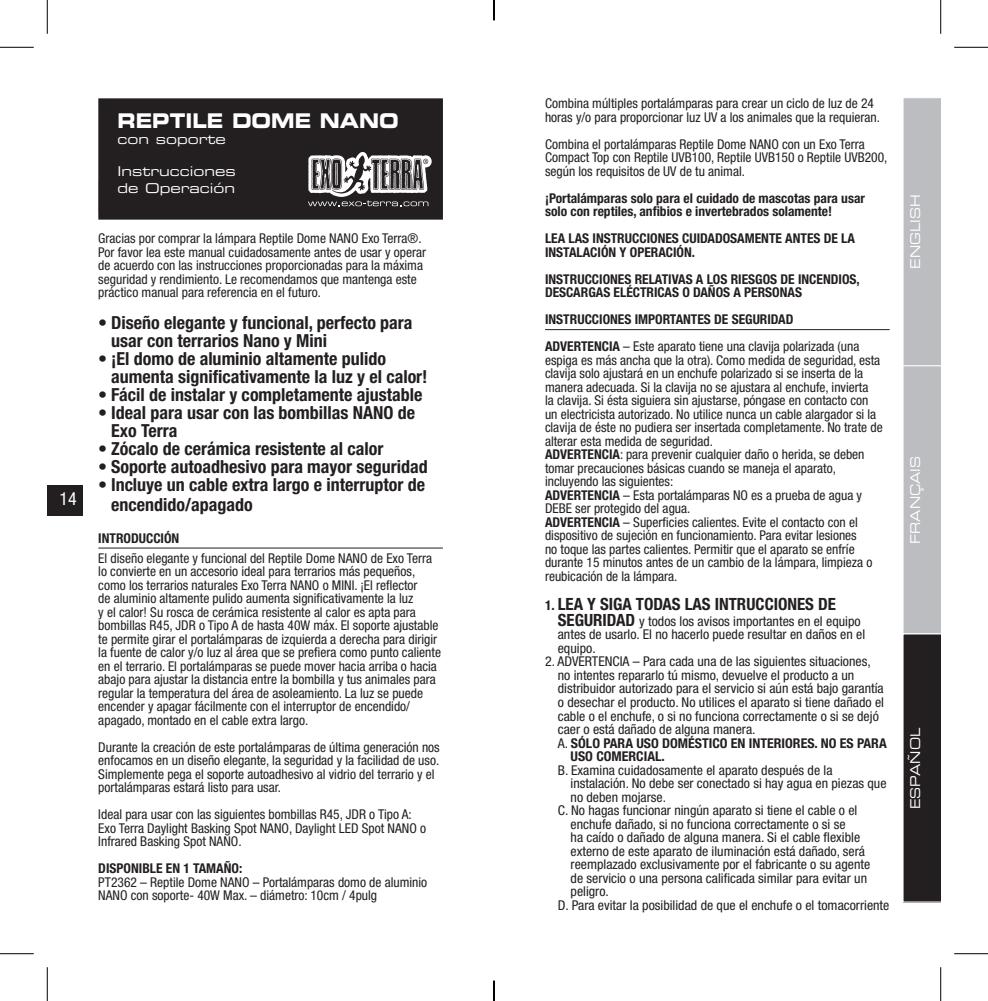
<style>
.page{position:relative;width:988px;height:1001px;background:#fff}
.page>*{position:absolute;margin:0;border:0;box-sizing:border-box;transform-origin:0 0}
.t1{font:20.25px "Eurostile LT Std Bold Ex 2";color:#fff;scale:.87 1}
.t2{font:700 condensed 18px/18px "Helvetica Neue LT Std";color:#231f20}
.t3{font:condensed 18px "Helvetica Neue LT Std";color:#fff}
.t4{font:700 condensed 16.88px "Helvetica Neue LT Std";color:#231f20}
.t5{font:condensed 13.5px/13.5px "Helvetica Neue LT Std";color:#231f20}
.t6{font:700 condensed 13.5px/13.5px "Helvetica Neue LT Std";color:#231f20}
.t7{font:13.5px/16.2px "Eurostile LT Std Ex 2";color:#fff}
.t8{font:13.5px "Eurostile LT Std Ex 2";color:#fff;scale:.9 1}
.s1{font-weight:400}
.s2{font-weight:700}
.s3{font-size:13.5px}
.s4{font-weight:700;font-size:16.88px}
</style>
<div class="page">
<div style="left:47px;top:485px;width:36px;height:30px;background:#231f20"></div>
<hr style="left:98px;top:547px;width:345px;height:1px;background:#231f20">
<div style="left:99px;top:99px;width:343px;height:119px;background:#231f20"></div>
<div style="left:98px;top:98px;width:345px;height:121px;border:2px solid #231f20"></div>
<svg style="left:308px;top:152px;width:123px;height:54px"></svg>
<svg style="left:903px;top:98px;width:37px;height:804px;background:#8b8a8c"></svg>
<hr style="left:545px;top:329px;width:344px;height:1px;background:#231f20">
<hr style="left:0;top:47px;width:34px;height:1px;background:#000">
<hr style="left:954px;top:47px;width:33px;height:1px;background:#000">
<hr style="left:0;top:953px;width:34px;height:1px;background:#000">
<hr style="left:954px;top:953px;width:33px;height:1px;background:#000">
<hr style="left:47px;top:0;width:1px;height:34px;background:#000">
<hr style="left:47px;top:966px;width:1px;height:34px;background:#000">
<hr style="left:940px;top:0;width:1px;height:34px;background:#000">
<hr style="left:940px;top:966px;width:1px;height:34px;background:#000">
<svg style="left:493px;top:0;width:1px;height:20px"></svg>
<svg style="left:493px;top:980px;width:1px;height:20px"></svg>
<h2 class="t3" style="left:60px;top:488px;width:19px">14</h2>
<h1 class="t1" style="left:117px;top:106px;width:325px">REPTILE DOME NANO</h1>
<p class="t7" style="left:117px;top:131px;width:110px">con soporte</p>
<p class="t7" style="left:117px;top:163px;width:120px">Instrucciones de Operación</p>
<p class="t5" style="left:98px;top:231px;width:329px">Gracias por comprar la lámpara Reptile Dome NANO Exo Terra®.<br>Por favor lea este manual cuidadosamente antes de usar y operar de acuerdo con las instrucciones proporcionadas para la máxima seguridad y rendimiento. Le recomendamos que mantenga este práctico manual para referencia en el futuro.</p>
<h2 class="t2" style="left:111px;top:313px;width:303px;text-indent:-13px">• Diseño elegante y funcional, perfecto para usar con terrarios Nano y Mini</h2>
<h2 class="t2" style="left:111px;top:349px;width:318px;text-indent:-13px">• ¡El domo de aluminio altamente pulido aumenta significativamente la luz y el calor!</h2>
<h2 class="t2" style="left:98px;top:385px;width:326px">• Fácil de instalar y completamente ajustable</h2>
<h2 class="t2" style="left:111px;top:403px;width:306px;text-indent:-13px">• Ideal para usar con las bombillas NANO de<br>Exo Terra</h2>
<h2 class="t2" style="left:98px;top:439px;width:287px">• Zócalo de cerámica resistente al calor</h2>
<h2 class="t2" style="left:98px;top:457px;width:331px">• Soporte autoadhesivo para mayor seguridad</h2>
<h2 class="t2" style="left:111px;top:474px;width:315px;line-height:20.2px;text-indent:-13px">• Incluye un cable extra largo e interruptor de encendido/apagado</h2>
<p class="t6" style="left:98px;top:530px;width:82px">INTRODUCCIÓN</p>
<p class="t5" style="left:98px;top:550px;width:344px">El diseño elegante y funcional del Reptile Dome NANO de Exo Terra lo convierte en un accesorio ideal para terrarios más pequeños, como los terrarios naturales Exo Terra NANO o MINI. ¡El reflector<br>de aluminio altamente pulido aumenta significativamente la luz<br>y el calor! Su rosca de cerámica resistente al calor es apta para bombillas R45, JDR o Tipo A de hasta 40W máx. El soporte ajustable te permite girar el portalámparas de izquierda a derecha para dirigir la fuente de calor y/o luz al área que se prefiera como punto caliente en el terrario. El portalámparas se puede mover hacia arriba o hacia abajo para ajustar la distancia entre la bombilla y tus animales para regular la temperatura del área de asoleamiento. La luz se puede encender y apagar fácilmente con el interruptor de encendido/ apagado, montado en el cable extra largo.</p>
<p class="t5" style="left:98px;top:739px;width:343px">Durante la creación de este portalámparas de última generación nos enfocamos en un diseño elegante, la seguridad y la facilidad de uso.<br>Simplemente pega el soporte autoadhesivo al vidrio del terrario y el portalámparas estará listo para usar.</p>
<p class="t5" style="left:98px;top:807px;width:329px">Ideal para usar con las siguientes bombillas R45, JDR o Tipo A:<br>Exo Terra Daylight Basking Spot NANO, Daylight LED Spot NANO o<br>Infrared Basking Spot NANO.</p>
<p class="t6" style="left:98px;top:861px;width:145px">DISPONIBLE EN 1 TAMAÑO:</p>
<p class="t5" style="left:98px;top:874px;width:330px">PT2362 – Reptile Dome NANO – Portalámparas domo de aluminio<br>NANO con soporte- 40W Max. – diámetro: 10cm / 4pulg</p>
<p class="t5" style="left:545px;top:96px;width:336px">Combina múltiples portalámparas para crear un ciclo de luz de 24 horas y/o para proporcionar luz UV a los animales que la requieran.</p>
<p class="t5" style="left:545px;top:137px;width:344px">Combina el portalámparas Reptile Dome NANO con un Exo Terra<br>Compact Top con Reptile UVB100, Reptile UVB150 o Reptile UVB200, según los requisitos de UV de tu animal.</p>
<p class="t6" style="left:545px;top:191px;width:321px">¡Portalámparas solo para el cuidado de mascotas para usar solo con reptiles, anfibios e invertebrados solamente!</p>
<p class="t6" style="left:545px;top:231px;width:311px">LEA LAS INSTRUCCIONES CUIDADOSAMENTE ANTES DE LA<br>INSTALACIÓN Y OPERACIÓN.</p>
<p class="t6" style="left:545px;top:272px;width:316px">INSTRUCCIONES RELATIVAS A LOS RIESGOS DE INCENDIOS,<br>DESCARGAS ELÉCTRICAS O DAÑOS A PERSONAS</p>
<p class="t6" style="left:545px;top:305px;width:316px;line-height:27px">INSTRUCCIONES IMPORTANTES DE SEGURIDAD<br>ADVERTENCIA <span class="s1">– Este aparato tiene una clavija polarizada (una</span></p>
<p class="t5" style="left:545px;top:353px;width:339px">espiga es más ancha que la otra). Como medida de seguridad, esta clavija solo ajustará en un enchufe polarizado si se inserta de la manera adecuada. Si la clavija no se ajustara al enchufe, invierta<br>la clavija. Si ésta siguiera sin ajustarse, póngase en contacto con un electricista autorizado. No utilice nunca un cable alargador si la clavija de éste no pudiera ser insertada completamente. No trate de alterar esta medida de seguridad.<br><span class="s2">ADVERTENCIA</span>: para prevenir cualquier daño o herida, se deben tomar precauciones básicas cuando se maneja el aparato, incluyendo las siguientes:<br><span class="s2">ADVERTENCIA</span> – Esta portalámparas NO es a prueba de agua y DEBE ser protegido del agua.<br><span class="s2">ADVERTENCIA</span> – Superficies calientes. Evite el contacto con el dispositivo de sujeción en funcionamiento. Para evitar lesiones<br>no toque las partes calientes. Permitir que el aparato se enfríe durante 15 minutos antes de un cambio de la lámpara, limpieza o reubicación de la lámpara.</p>
<p class="t4" style="left:545px;top:593px;width:292px"><span class="s3">1.</span> LEA Y SIGA TODAS LAS INTRUCCIONES DE</p>
<p class="t5" style="left:557px;top:614px;width:309px"><span class="s4">SEGURIDAD</span> y todos los avisos importantes en el equipo antes de usarlo. El no hacerlo puede resultar en daños en el equipo.</p>
<p class="t5" style="left:545px;top:654px;width:327px">2. ADVERTENCIA – Para cada una de las siguientes situaciones,</p>
<p class="t5" style="left:557px;top:668px;width:298px">no intentes repararlo tú mismo, devuelve el producto a un</p>
<p class="t5" style="left:557px;top:681px;width:327px">distribuidor autorizado para el servicio si aún está bajo garantía</p>
<p class="t5" style="left:557px;top:695px;width:328px">o desechar el producto. No utilices el aparato si tiene dañado el</p>
<p class="t5" style="left:557px;top:708px;width:322px">cable o el enchufe, o si no funciona correctamente o si se dejó</p>
<p class="t5" style="left:557px;top:722px;width:199px">caer o está dañado de alguna manera.</p>
<p class="t6" style="left:557px;top:735px;width:330px"><span class="s1">A.</span> SÓLO PARA USO DOMÉSTICO EN INTERIORES. NO ES PARA</p>
<p class="t6" style="left:570px;top:749px;width:96px">USO COMERCIAL.</p>
<p class="t5" style="left:557px;top:762px;width:276px">B. Examina cuidadosamente el aparato después de la</p>
<p class="t5" style="left:570px;top:776px;width:317px">instalación. No debe ser conectado si hay agua en piezas que</p>
<p class="t5" style="left:570px;top:789px;width:97px">no deben mojarse.</p>
<p class="t5" style="left:557px;top:803px;width:301px">C. No hagas funcionar ningún aparato si tiene el cable o el</p>
<p class="t5" style="left:570px;top:816px;width:276px">enchufe dañado, si no funciona correctamente o si se</p>
<p class="t5" style="left:570px;top:830px;width:291px">ha caído o dañado de alguna manera. Si el cable flexible</p>
<p class="t5" style="left:570px;top:843px;width:296px">externo de este aparato de iluminación está dañado, será</p>
<p class="t5" style="left:570px;top:857px;width:301px">reemplazado exclusivamente por el fabricante o su agente</p>
<p class="t5" style="left:570px;top:870px;width:298px">de servicio o una persona calificada similar para evitar un</p>
<p class="t5" style="left:570px;top:884px;width:40px">peligro.</p>
<p class="t5" style="left:557px;top:897px;width:333px">D. Para evitar la posibilidad de que el enchufe o el tomacorriente</p>
<p class="t8" style="left:906px;top:268px;width:84px;rotate:-90deg">ENGLISH</p>
<p class="t8" style="left:906px;top:544px;width:99px;rotate:-90deg">FRANÇAIS</p>
<p class="t8" style="left:906px;top:809px;width:92px;rotate:-90deg">ESPAÑOL</p>
</div>
